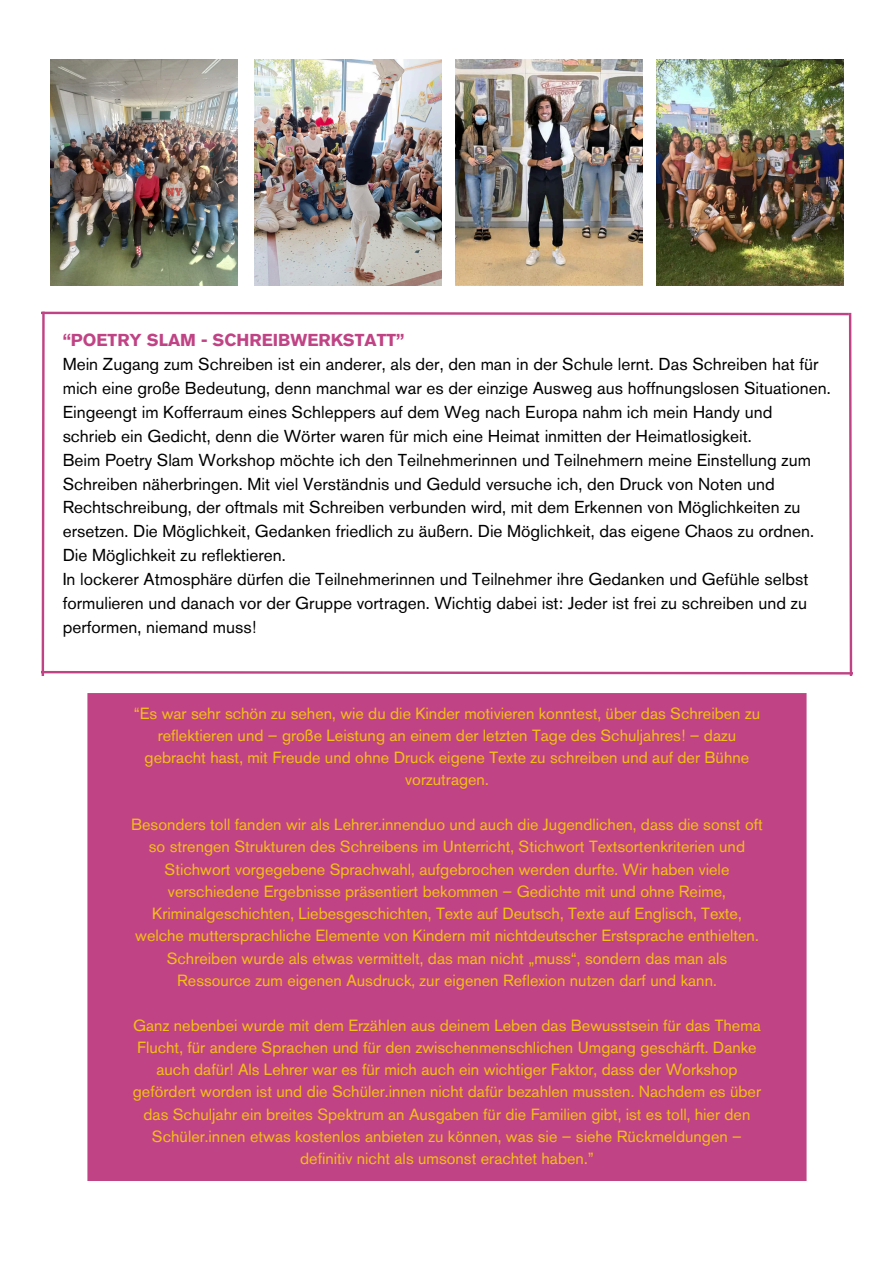
<style>
.page{position:relative;width:894px;height:1263px;background:#fff}
.page>*{position:absolute;margin:0;border:0;box-sizing:border-box;transform-origin:0 0}
.t1{font:17.25px/23.9px "Akzidenz Grotesk Pro";color:#000}
.t2{font:700 17.25px "Akzidenz Grotesk Pro";color:#c04485}
.t3{font:16.2px/22.4px "Akzidenz Grotesk Pro";color:#f3bf14;text-align:center}
</style>
<div class="page">
<img style="left:50px;top:59px;width:187px;height:226px">
<img style="left:254px;top:59px;width:187px;height:226px">
<img style="left:455px;top:59px;width:187px;height:226px">
<img style="left:656px;top:59px;width:187px;height:226px">
<svg style="left:42px;top:312px;width:810px;height:363px"></svg>
<div style="left:87px;top:693px;width:719px;height:487px;background:#c04485"></div>
<p class="t2" style="left:63px;top:333px;width:343px">“POETRY SLAM - SCHREIBWERKSTATT”</p>
<p class="t1" style="left:63px;top:354px;width:769px">Mein Zugang zum Schreiben ist ein anderer, als der, den man in der Schule lernt. Das Schreiben hat für mich eine große Bedeutung, denn manchmal war es der einzige Ausweg aus hoffnungslosen Situationen.</p>
<p class="t1" style="left:63px;top:402px;width:711px">Eingeengt im Kofferraum eines Schleppers auf dem Weg nach Europa nahm ich mein Handy und schrieb ein Gedicht, denn die Wörter waren für mich eine Heimat inmitten der Heimatlosigkeit.</p>
<p class="t1" style="left:63px;top:449px;width:752px">Beim Poetry Slam Workshop möchte ich den Teilnehmerinnen und Teilnehmern meine Einstellung zum Schreiben näherbringen. Mit viel Verständnis und Geduld versuche ich, den Druck von Noten und Rechtschreibung, der oftmals mit Schreiben verbunden wird, mit dem Erkennen von Möglichkeiten zu ersetzen. Die Möglichkeit, Gedanken friedlich zu äußern. Die Möglichkeit, das eigene Chaos zu ordnen.<br>Die Möglichkeit zu reflektieren.</p>
<p class="t1" style="left:63px;top:569px;width:747px;text-align:justify">In lockerer Atmosphäre dürfen die Teilnehmerinnen und Teilnehmer ihre Gedanken und Gefühle selbst formulieren und danach vor der Gruppe vortragen. Wichtig dabei ist: Jeder ist frei zu schreiben und zu performen, niemand muss!</p>
<p class="t3" style="left:134px;top:703px;width:628px">“Es war sehr schön zu sehen, wie du die Kinder motivieren konntest, über das Schreiben zu reflektieren und – große Leistung an einem der letzten Tage des Schuljahres! – dazu gebracht hast, mit Freude und ohne Druck eigene Texte zu schreiben und auf der Bühne vorzutragen.</p>
<p class="t3" style="left:131px;top:815px;width:633px">Besonders toll fanden wir als Lehrer.innenduo und auch die Jugendlichen, dass die sonst oft so strengen Strukturen des Schreibens im Unterricht, Stichwort Textsortenkriterien und Stichwort vorgegebene Sprachwahl, aufgebrochen werden durfte. Wir haben viele verschiedene Ergebnisse präsentiert bekommen – Gedichte mit und ohne Reime, Kriminalgeschichten, Liebesgeschichten, Texte auf Deutsch, Texte auf Englisch, Texte, welche muttersprachliche Elemente von Kindern mit nichtdeutscher Erstsprache enthielten.<br>Schreiben wurde als etwas vermittelt, das man nicht „muss“, sondern das man als Ressource zum eigenen Ausdruck, zur eigenen Reflexion nutzen darf und kann.</p>
<p class="t3" style="left:133px;top:1015px;width:629px">Ganz nebenbei wurde mit dem Erzählen aus deinem Leben das Bewusstsein für das Thema Flucht, für andere Sprachen und für den zwischenmenschlichen Umgang geschärft. Danke auch dafür! Als Lehrer war es für mich auch ein wichtiger Faktor, dass der Workshop gefördert worden ist und die Schüler.innen nicht dafür bezahlen mussten. Nachdem es über das Schuljahr ein breites Spektrum an Ausgaben für die Familien gibt, ist es toll, hier den Schüler.innen etwas kostenlos anbieten zu können, was sie – siehe Rückmeldungen – definitiv nicht als umsonst erachtet haben.”</p>
</div>
